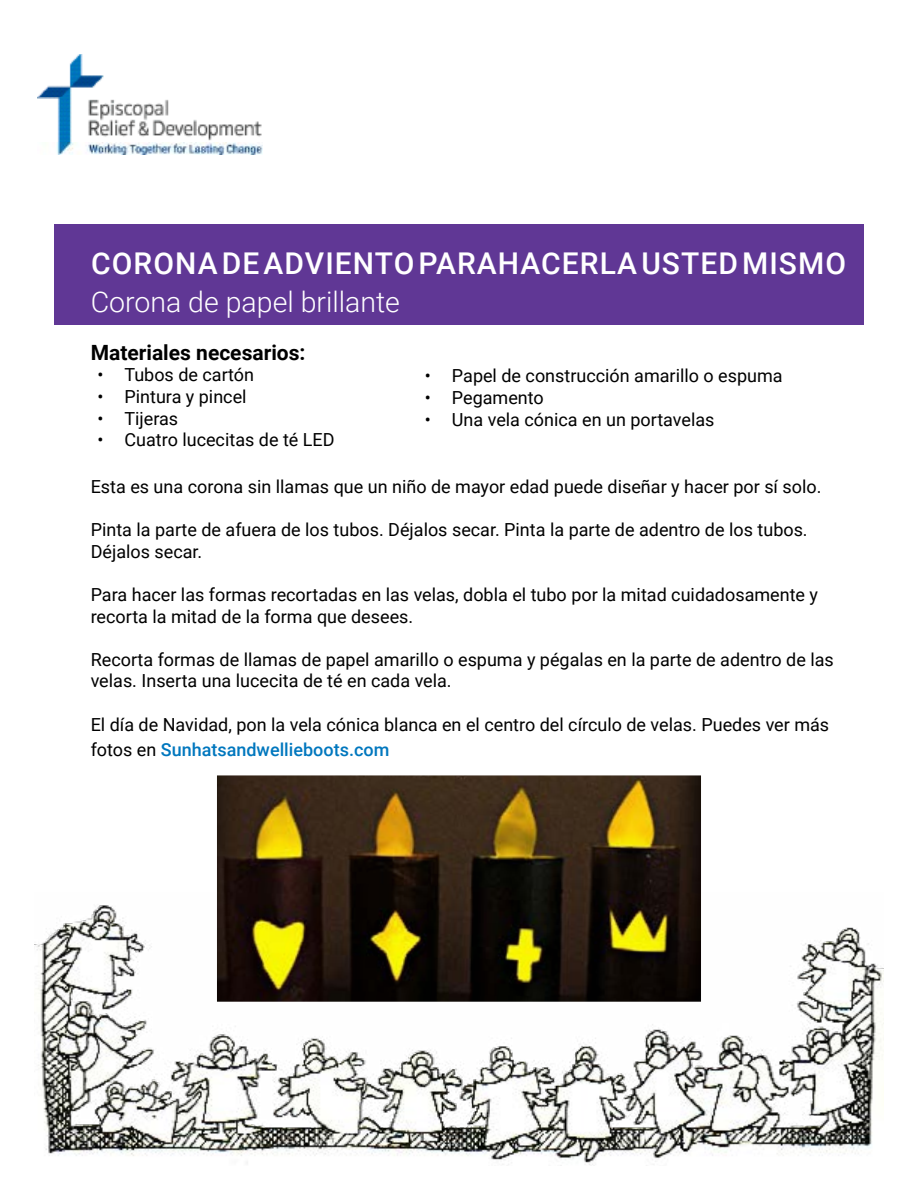
<style>
.page{position:relative;width:918px;height:1188px;background:#fff}
.page>*{position:absolute;margin:0;border:0;box-sizing:border-box;transform-origin:0 0}
.t1{font:500 30px "Roboto";letter-spacing:.035em;color:#fff}
.t2{font:300 28.5px "Roboto";color:#fff}
.t3{font:700 21px "Roboto";color:#000}
.t4{font:18px/21.6px "Roboto";color:#000}
.s1{font-weight:500;color:#0077be}
</style>
<div class="page">
<img style="left:35px;top:905px;width:848px;height:260px">
<div style="left:54px;top:224px;width:810px;height:101px;background:#603795"></div>
<img style="left:217px;top:775px;width:484px;height:227px">
<img style="left:38px;top:54px;width:224px;height:101px">
<h1 class="t1" style="left:91px;top:242px;width:756px">CORONA DE ADVIENTO PARAHACERLA USTED MISMO</h1>
<h2 class="t2" style="left:91px;top:282px;width:311px">Corona de papel brillante</h2>
<p class="t3" style="left:91px;top:338px;width:216px">Materiales necesarios:</p>
<p class="t4" style="left:97px;top:364px;width:158px">• Tubos de cartón</p>
<p class="t4" style="left:97px;top:385px;width:151px">• Pintura y pincel</p>
<p class="t4" style="left:97px;top:407px;width:82px">• Tijeras</p>
<p class="t4" style="left:97px;top:428px;width:239px">• Cuatro lucecitas de té LED</p>
<p class="t4" style="left:91px;top:475px;width:732px">Esta es una corona sin llamas que un niño de mayor edad puede diseñar y hacer por sí solo.</p>
<p class="t4" style="left:91px;top:518px;width:718px">Pinta la parte de afuera de los tubos. Déjalos secar. Pinta la parte de adentro de los tubos.<br>Déjalos secar.</p>
<p class="t4" style="left:91px;top:583px;width:729px">Para hacer las formas recortadas en las velas, dobla el tubo por la mitad cuidadosamente y recorta la mitad de la forma que desees.</p>
<p class="t4" style="left:91px;top:648px;width:745px">Recorta formas de llamas de papel amarillo o espuma y pégalas en la parte de adentro de las velas. Inserta una lucecita de té en cada vela.</p>
<p class="t4" style="left:91px;top:711px;width:740px;line-height:25.2px">El día de Navidad, pon la vela cónica blanca en el centro del círculo de velas. Puedes ver más fotos en <span class="s1">Sunhatsandwellieboots.com</span></p>
<p class="t4" style="left:425px;top:364px;width:359px">• Papel de construcción amarillo o espuma</p>
<p class="t4" style="left:425px;top:386px;width:120px">• Pegamento</p>
<p class="t4" style="left:425px;top:408px;width:291px">• Una vela cónica en un portavelas</p>
</div>
